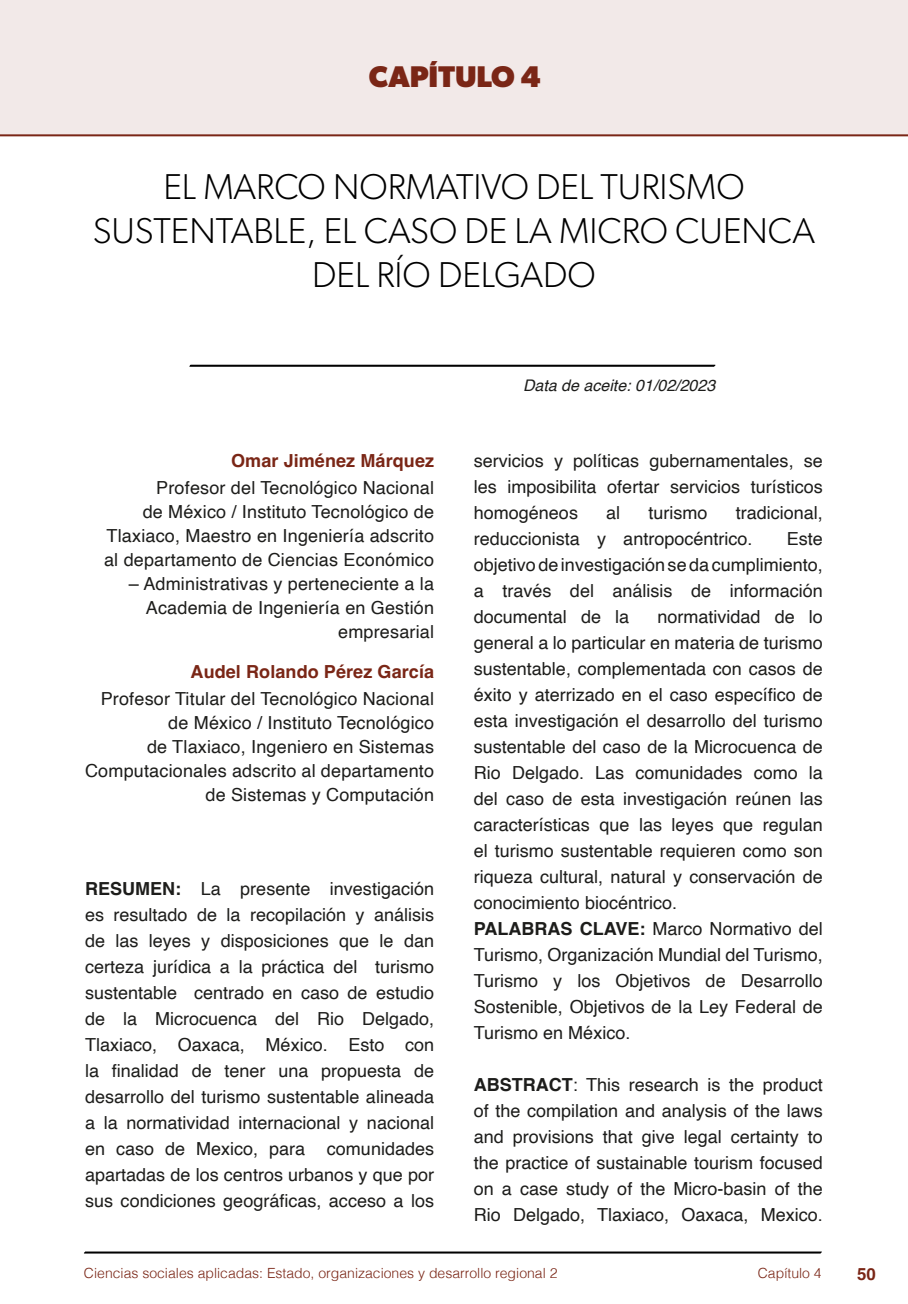
<style>
.page{position:relative;width:908px;height:1304px;background:#fff}
.page>*{position:absolute;margin:0;border:0;box-sizing:border-box;transform-origin:0 0}
.t1{font:300 36px/44px "Gibson";color:#000;text-align:center}
.t2{font:700 30px "Gibson";color:#7a2616}
.t3{font:18px/26px "Helvetica";color:#1d1d1b;text-align:justify}
.t4{font:700 18px "Helvetica";letter-spacing:.005em;color:#7a2616}
.t5{font:700 16.8px "Helvetica";color:#7a2616}
.t6{font:italic 16px "Helvetica";color:#1d1d1b}
.t7{font:300 14px "Helvetica";color:#7a2616}
.s1{font-weight:700}
</style>
<div class="page">
<svg style="left:84px;top:1251px;width:737px;height:3px;background:#515151"></svg>
<svg style="left:189px;top:364px;width:526px;height:3px;background:#4f4f4f"></svg>
<div style="left:0;top:0;width:907px;height:136px;background:#f2e9e8"></div>
<div style="left:44px;top:72px;width:68px;height:61px;background:#f2e9e8"></div>
<h2 class="t2" style="left:369px;top:58px;width:173px">CAPÍTULO 4</h2>
<h1 class="t1" style="left:93px;top:164px;width:723px">EL MARCO NORMATIVO DEL TURISMO<br>SUSTENTABLE, EL CASO DE LA MICRO CUENCA<br>DEL RÍO DELGADO</h1>
<p class="t4" style="left:231px;top:450px;width:204px">Omar Jiménez Márquez</p>
<p class="t3" style="left:104px;top:477px;width:331px;line-height:24px;text-align:right">Profesor del Tecnológico Nacional<br>de México / Instituto Tecnológico de Tlaxiaco, Maestro en Ingeniería adscrito al departamento de Ciencias Económico</p>
<p class="t3" style="left:129px;top:573px;width:306px;line-height:24px;text-align:right">– Administrativas y perteneciente a la<br>Academia de Ingeniería en Gestión empresarial</p>
<p class="t4" style="left:190px;top:660px;width:245px">Audel Rolando Pérez García</p>
<p class="t3" style="left:85px;top:687px;width:350px;line-height:24px;text-align:right">Profesor Titular del Tecnológico Nacional de México / Instituto Tecnológico<br>de Tlaxiaco, Ingeniero en Sistemas Computacionales adscrito al departamento de Sistemas y Computación</p>
<p class="t3" style="left:85px;top:876px;width:350px"><span class="s1">RESUMEN:</span> La presente investigación es resultado de la recopilación y análisis de las leyes y disposiciones que le dan certeza jurídica a la práctica del turismo sustentable centrado en caso de estudio de la Microcuenca del Rio Delgado, Tlaxiaco, Oaxaca, México. Esto con la finalidad de tener una propuesta de desarrollo del turismo sustentable alineada a la normatividad internacional y nacional en caso de Mexico, para comunidades apartadas de los centros urbanos y que por sus condiciones geográficas, acceso a los</p>
<p class="t6" style="left:523px;top:373px;width:194px">Data de aceite: 01/02/2023</p>
<p class="t3" style="left:473px;top:448px;width:350px">servicios y políticas gubernamentales, se les imposibilita ofertar servicios turísticos homogéneos</p>
<p class="t3" style="left:473px;top:500px;width:350px;text-indent:262px">tradicional, reduccionista y antropocéntrico.</p>
<p class="t3" style="left:606px;top:500px;width:16px">al</p>
<p class="t3" style="left:648px;top:500px;width:61px">turismo</p>
<p class="t3" style="left:473px;top:526px;width:350px;text-indent:313px">Este objetivo de investigación se da cumplimiento, a través del análisis de información documental de la</p>
<p class="t3" style="left:473px;top:604px;width:350px;text-align:left;text-indent:183px">normatividad de lo general a lo particular en materia de turismo sustentable, complementada con casos de éxito y aterrizado en el caso específico de esta investigación el desarrollo del turismo sustentable del caso de la Microcuenca de Rio Delgado. Las comunidades como la del caso de esta investigación reúnen las características que las leyes que regulan el turismo sustentable requieren como son riqueza cultural, natural y conservación de conocimiento biocéntrico.<br><span class="s1">PALABRAS CLAVE:</span> Marco Normativo del Turismo, Organización Mundial del Turismo, Turismo y los Objetivos de Desarrollo Sostenible, Objetivos de la Ley Federal de Turismo en México.</p>
<p class="t3" style="left:473px;top:1072px;width:350px"><span class="s1">ABSTRACT</span>: This research is the product of the compilation and analysis of the laws and provisions that give legal certainty to the practice of sustainable tourism focused on a case study of the Micro-basin of the Rio Delgado, Tlaxiaco, Oaxaca, Mexico.</p>
<p class="t7" style="left:84px;top:1261px;width:475px">Ciencias sociales aplicadas: Estado, organizaciones y desarrollo regional 2</p>
<p class="t7" style="left:757px;top:1261px;width:65px">Capítulo 4</p>
<p class="t5" style="left:856px;top:1264px;width:20px">50</p>
</div>
